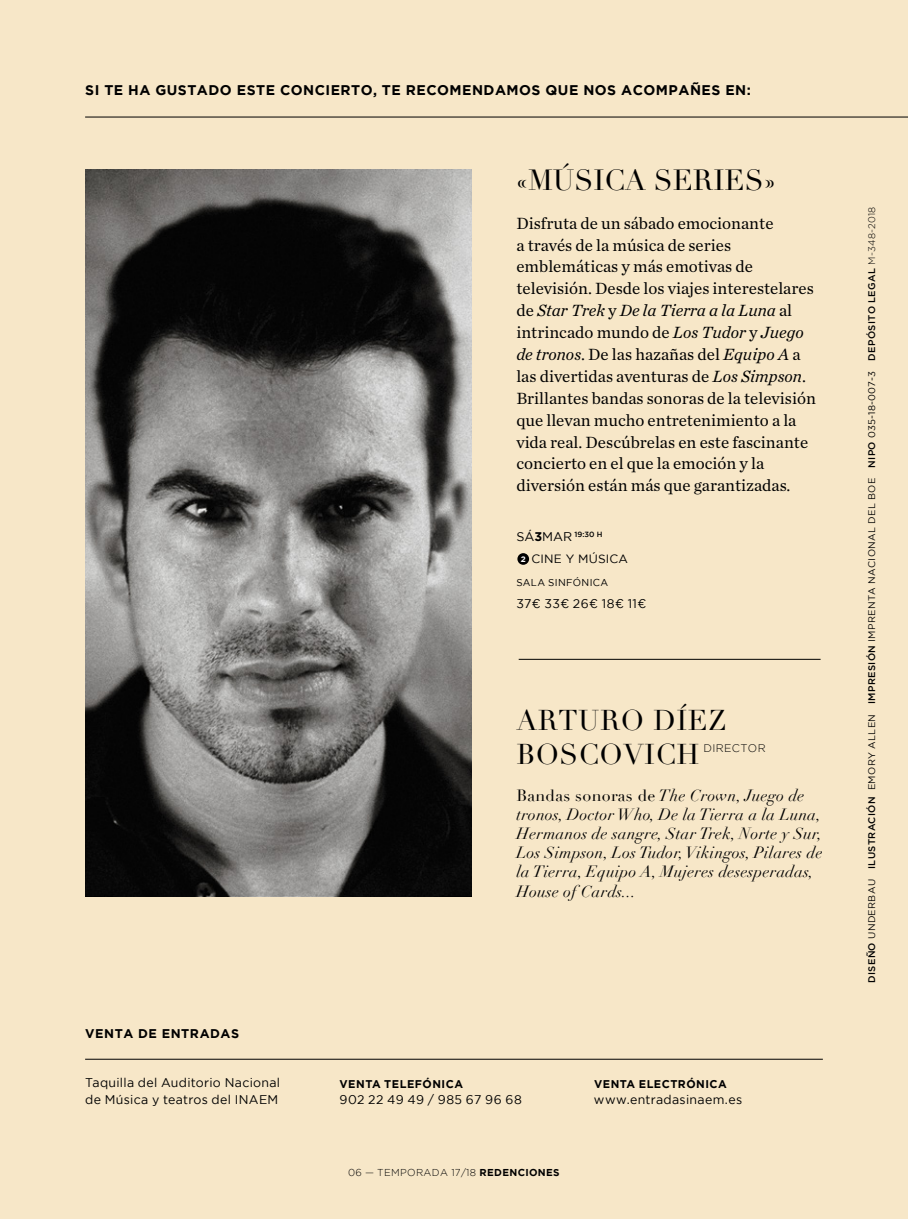
<style>
.page{position:relative;width:908px;height:1219px;background:#fff}
.page>*{position:absolute;margin:0;border:0;box-sizing:border-box;transform-origin:0 0}
.t1{font:28.4px "Didot";color:#000}
.t2{font:28px/34px "Didot";letter-spacing:.02em;color:#000}
.CUERPO_DE_TEXTO{font:17px/21.8px "Chronicle Text G1";color:#000}
.t3{font:italic 16px/19.2px "Didot";letter-spacing:.02em;color:#000}
.SECCION{font:700 14px "Gotham";letter-spacing:.035em;color:#000}
.CUERPO_TEXTO_TÉCNICO{font:12.6px "Gotham";letter-spacing:.025em;color:#000}
.t4{font:700 12.6px "Gotham";letter-spacing:.045em;color:#000}
.CUERPO_DE_TEXTO-2{font:12px "Gotham";letter-spacing:.015em;color:#000}
.t5{font:700 11.2px "Gotham";letter-spacing:.045em;color:#000}
.t6{font:300 11px "Gotham";letter-spacing:.035em;color:#000}
.CINTILLOS{font:300 10px "Gotham";letter-spacing:.035em;color:#000}
.CUERPO_TEXTO_TÉCNICO-2{font:10px "Gotham";letter-spacing:.035em;color:#000}
.t7{font:9.6px "Gotham";letter-spacing:.035em;color:#000}
.t8{font:700 8px "Gotham";color:#fff}
.CUERPO_DE_TEXTO-3{font:500 7.6px "Gotham";color:#000}
.s1{font-style:italic}
.s2{font-weight:400;font-size:12.6px}
.s3{font-weight:700;font-size:12.6px}
.s4{font-style:normal}
.s5{font-weight:700}
.s6{font-weight:500}
.s7{font-weight:300}
</style>
<div class="page">
<div style="left:0;top:0;width:907px;height:1219px;background:#f7e7c8"></div>
<hr style="left:85px;top:117px;width:822px;height:1px;background:#000">
<hr style="left:85px;top:1059px;width:737px;height:1px;background:#000">
<img style="left:85px;top:169px;width:386px;height:727px">
<div style="left:517px;top:553px;width:12px;height:12px;background:#000;border-radius:50%"></div>
<hr style="left:518px;top:659px;width:302px;height:1px;background:#000">
<p class="SECCION" style="left:85px;top:82px;width:666px">SI TE HA GUSTADO ESTE CONCIERTO, TE RECOMENDAMOS QUE NOS ACOMPAÑES EN:</p>
<p class="t1" style="left:516px;top:163px;width:260px">«MÚSICA SERIES»</p>
<p class="CUERPO_DE_TEXTO" style="left:516px;top:211px;width:301px">Disfruta de un sábado emocionante<br>a través de la música de series emblemáticas y más emotivas de televisión. Desde los viajes interestelares de <span class="s1">Star Trek</span> y <span class="s1">De la Tierra a la Luna</span> al intrincado mundo de <span class="s1">Los Tudor</span> y <span class="s1">Juego de tronos</span>. De las hazañas del <span class="s1">Equipo A</span> a las divertidas aventuras de <span class="s1">Los Simpson</span>.<br>Brillantes bandas sonoras de la televisión que llevan mucho entretenimiento a la vida real. Descúbrelas en este fascinante concierto en el que la emoción y la diversión están más que garantizadas.</p>
<p class="CUERPO_DE_TEXTO-3" style="left:516px;top:530px;width:88px"><span class="s2">SÁ</span><span class="s3">3</span><span class="s2">MAR</span> 19:30 H</p>
<p class="t8" style="left:520px;top:554px;width:6px">2</p>
<p class="CUERPO_DE_TEXTO-2" style="left:531px;top:552px;width:98px">CINE Y MÚSICA</p>
<p class="CUERPO_TEXTO_TÉCNICO-2" style="left:516px;top:577px;width:93px">SALA SINFÓNICA</p>
<p class="CUERPO_TEXTO_TÉCNICO" style="left:516px;top:597px;width:131px">37¤ 33¤ 26¤ 18¤ 11¤</p>
<p class="t4" style="left:85px;top:1026px;width:155px">VENTA DE ENTRADAS</p>
<p class="CUERPO_TEXTO_TÉCNICO" style="left:85px;top:1076px;width:196px">Taquilla del Auditorio Nacional</p>
<p class="CUERPO_TEXTO_TÉCNICO" style="left:85px;top:1093px;width:195px">de Música y teatros del INAEM</p>
<p class="t2" style="left:516px;top:704px;width:211px">ARTURO DÍEZ<br>BOSCOVICH</p>
<p class="t6" style="left:703px;top:742px;width:64px">DIRECTOR</p>
<p class="t3" style="left:516px;top:786px;width:307px"><span class="s4">Bandas sonoras de</span> The Crown, Juego de tronos, Doctor Who, De la Tierra a la Luna, Hermanos de sangre, Star Trek, Norte y Sur, Los Simpson, Los Tudor, Vikingos, Pilares de la Tierra, Equipo A, Mujeres desesperadas, House of Cards...</p>
<p class="t5" style="left:339px;top:1077px;width:125px">VENTA TELEFÓNICA</p>
<p class="CUERPO_TEXTO_TÉCNICO" style="left:339px;top:1093px;width:184px">902 22 49 49 / 985 67 96 68</p>
<p class="CINTILLOS" style="left:348px;top:1167px;width:213px">06 — TEMPORADA 17/18 <span class="s5">REDENCIONES</span></p>
<p class="t5" style="left:593px;top:1077px;width:134px">VENTA ELECTRÓNICA</p>
<p class="CUERPO_TEXTO_TÉCNICO" style="left:593px;top:1093px;width:150px">www.entradasinaem.es</p>
<p class="t7" style="left:865px;top:983px;width:777px;rotate:-90deg"><span class="s6">DISEÑO</span> UNDERBAU <span class="s6">ILUSTRACIÓN</span> EMORY ALLEN <span class="s6">IMPRESIÓN</span> IMPRENTA NACIONAL DEL BOE <span class="s6">NIPO</span> 035-18-007-3 <span class="s6">DEPÓSITO LEGAL</span> <span class="s7">M-348-2018</span></p>
</div>
